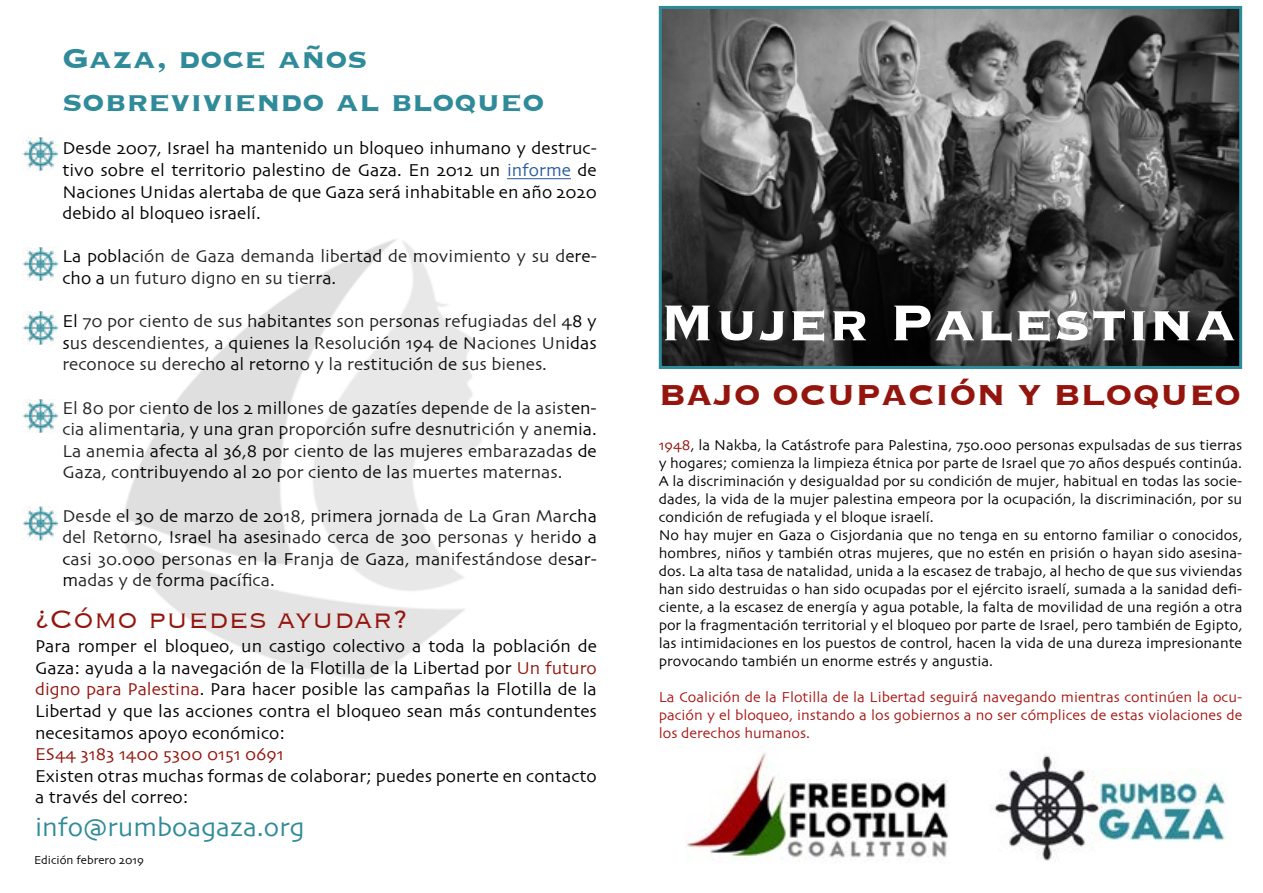
<style>
.page{position:relative;width:1263px;height:893px;background:#fff}
.page>*{position:absolute;margin:0;border:0;box-sizing:border-box;transform-origin:0 0}
.t1{font:700 66px "Copperplate";color:#fff}
.t2{font:700 37.5px "Copperplate";color:#94150d}
.t3{font:700 36px/43.2px "Copperplate";color:#2f8a99}
.t4{font:300 33px "Copperplate";color:#94150d}
.t5{font:27px "Skia Regular 1 1";color:#2f8a99}
.t6{font:18px/21.6px "Skia Regular 1 1";color:#000;text-align:justify}
.t7{font:18px "Skia Regular 1 1";color:#94150d}
.t8{font:15px/18px "Skia Regular 1 1";color:#000}
.t9{font:15px/18px "Skia Regular 1 1";color:#a61612;text-align:justify}
.t10{font:12px "Skia Regular 1 1";color:#000}
.s1{color:#275b9b}
.s2{color:#94150d}
</style>
<div class="page">
<hr style="left:507px;top:178px;width:64px;height:1px;background:#275b9b">
<img style="left:663px;top:10px;width:575px;height:355px">
<div style="left:659px;top:6px;width:583px;height:363px;border:3px solid #2f8a99"></div>
<img style="left:990px;top:754px;width:236px;height:107px">
<img style="left:123px;top:239px;width:359px;height:441px">
<img style="left:22px;top:311px;width:36px;height:34px">
<img style="left:22px;top:247px;width:36px;height:34px">
<img style="left:22px;top:137px;width:36px;height:34px">
<img style="left:22px;top:399px;width:36px;height:34px">
<img style="left:685px;top:753px;width:264px;height:108px">
<img style="left:22px;top:507px;width:36px;height:33px">
<h3 class="t3" style="left:62px;top:35px;width:484px">Gaza, doce años sobreviviendo al bloqueo</h3>
<p class="t6" style="left:62px;top:139px;width:536px">Desde 2007, Israel ha mantenido un bloqueo inhumano y destruc&shy;tivo sobre el territorio palestino de Gaza. En 2012 un <span class="s1">informe</span> de Naciones Unidas alertaba de que Gaza será inhabitable en año 2020 debido al bloqueo israelí.</p>
<p class="t6" style="left:62px;top:247px;width:536px">La población de Gaza demanda libertad de movimiento y su dere&shy;cho a un futuro digno en su tierra.</p>
<p class="t6" style="left:62px;top:312px;width:536px">El 70 por ciento de sus habitantes son personas refugiadas del 48 y sus descendientes, a quienes la Resolución 194 de Naciones Unidas reconoce su derecho al retorno y la restitución de sus bienes.</p>
<p class="t6" style="left:62px;top:398px;width:536px">El 80 por ciento de los 2 millones de gazatíes depende de la asisten&shy;cia alimentaria, y una gran proporción sufre desnutrición y anemia.<br>La anemia afecta al 36,8 por ciento de las mujeres embarazadas de Gaza, contribuyendo al 20 por ciento de las muertes maternas.</p>
<p class="t6" style="left:62px;top:506px;width:536px">Desde el 30 de marzo de 2018, primera jornada de La Gran Marcha del Retorno, Israel ha asesinado cerca de 300 personas y herido a casi 30.000 personas en la Franja de Gaza, manifestándose desar&shy;madas y de forma pacífica.</p>
<h3 class="t4" style="left:35px;top:598px;width:374px">¿Cómo puedes ayudar?</h3>
<p class="t6" style="left:35px;top:636px;width:563px">Para romper el bloqueo, un castigo colectivo a toda la población de Gaza: ayuda a la navegación de la Flotilla de la Libertad por <span class="s2">Un futuro digno para Palestina</span>. Para hacer posible las campañas la Flotilla de la Libertad y que las acciones contra el bloqueo sean más contundentes necesitamos apoyo económico:</p>
<p class="t7" style="left:35px;top:743px;width:250px">ES44 3183 1400 5300 0151 0691</p>
<p class="t6" style="left:35px;top:766px;width:563px">Existen otras muchas formas de colaborar; puedes ponerte en contacto a través del correo:</p>
<h3 class="t5" style="left:35px;top:811px;width:271px">info@rumboagaza.org</h3>
<p class="t10" style="left:34px;top:853px;width:111px">Edición febrero 2019</p>
<h1 class="t1" style="left:660px;top:279px;width:579px">Mujer Palestina</h1>
<h2 class="t2" style="left:659px;top:370px;width:584px">BAJO OCUPACIÓN Y BLOQUEO</h2>
<p class="t8" style="left:659px;top:437px;width:585px"><span class="s2">1948</span>, la Nakba, la Catástrofe para Palestina, 750.000 personas expulsadas de sus tierras y hogares; comienza la limpieza étnica por parte de Israel que 70 años después continúa.<br>A la discriminación y desigualdad por su condición de mujer, habitual en todas las socie&shy;dades, la vida de la mujer palestina empeora por la ocupación, la discriminación, por su condición de refugiada y el bloque israelí.<br>No hay mujer en Gaza o Cisjordania que no tenga en su entorno familiar o conocidos, hombres, niños y también otras mujeres, que no estén en prisión o hayan sido asesina&shy;dos. La alta tasa de natalidad, unida a la escasez de trabajo, al hecho de que sus viviendas han sido destruidas o han sido ocupadas por el ejército israelí, sumada a la sanidad defi&shy;ciente, a la escasez de energía y agua potable, la falta de movilidad de una región a otra por la fragmentación territorial y el bloqueo por parte de Israel, pero también de Egipto, las intimidaciones en los puestos de control, hacen la vida de una dureza impresionante provocando también un enorme estrés y angustia.</p>
<p class="t9" style="left:659px;top:689px;width:585px">La Coalición de la Flotilla de la Libertad seguirá navegando mientras continúen la ocu&shy;pación y el bloqueo, instando a los gobiernos a no ser cómplices de estas violaciones de los derechos humanos.</p>
</div>
